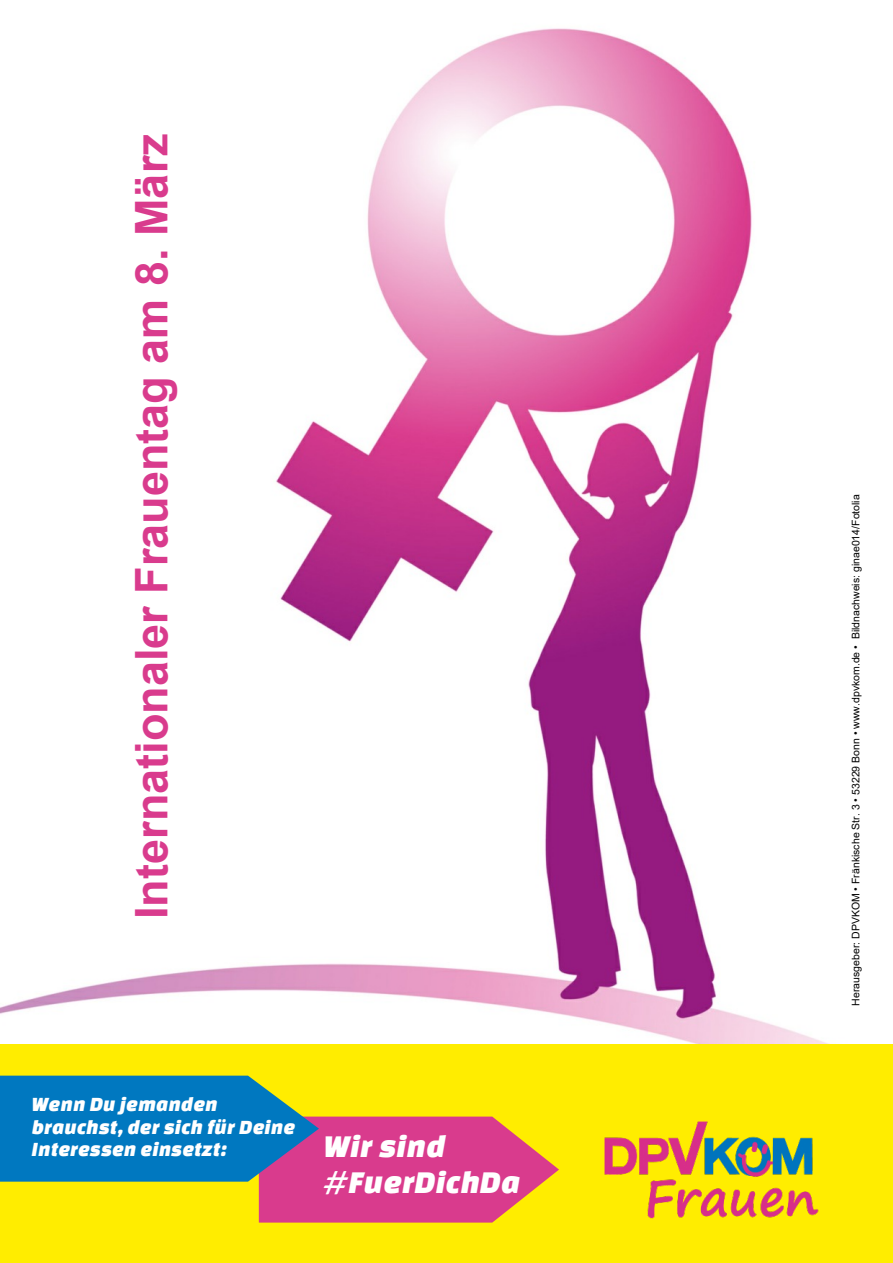
<style>
.page{position:relative;width:893px;height:1263px;background:#fff}
.page>*{position:absolute;margin:0;border:0;box-sizing:border-box;transform-origin:0 0}
.t1{font:700 45px "Arial";color:#d93b8d}
.t2{font:italic 33px/35.1px "Changa One";color:#fff}
.t3{font:italic 21px/22.4px "Changa One";color:#fff}
.t4{font:10.5px "Arial";color:#000}
</style>
<div class="page">
<img style="left:0;top:28px;width:829px;height:1016px">
<img style="left:117px;top:28px;width:167px;height:897px">
<div style="left:0;top:1044px;width:893px;height:219px;background:#ffed00"></div>
<img style="left:604px;top:1121px;width:215px;height:98px">
<svg style="left:0;top:1075px;width:559px;height:147px"></svg>
<h1 class="t1" style="left:135px;top:919px;width:787px;rotate:-90deg">Internationaler Frauentag am 8. März</h1>
<h3 class="t3" style="left:32px;top:1093px;width:265px">Wenn Du jemanden brauchst, der sich für Deine<br>Interessen einsetzt:</h3>
<h2 class="t2" style="left:324px;top:1128px;width:198px">Wir sind #FuerDichDa</h2>
<p class="t4" style="left:852px;top:1005px;width:513px;rotate:-90deg">Herausgeber: DPVKOM • Fränkische Str. 3 • 53229 Bonn • www.dpvkom.de • Bildnachweis: ginae014/Fotolia</p>
</div>
